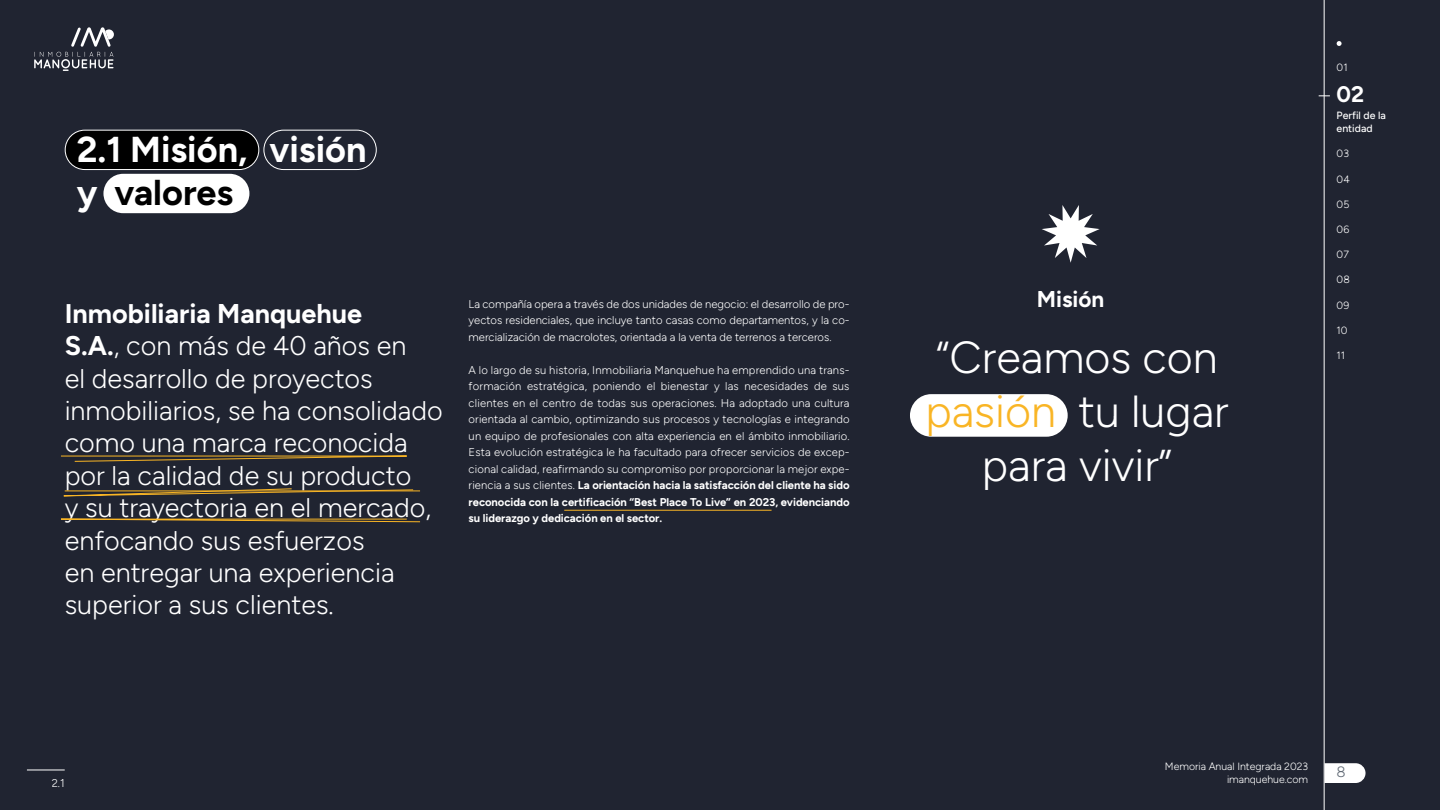
<style>
.page{position:relative;width:1440px;height:810px;background:#202431}
.page>*{position:absolute;margin:0;border:0;box-sizing:border-box;transform-origin:0 0}
.t1{font:300 44.92px/53.9px "Figtree";color:#fff;text-align:center}
.t2{font:700 36px/43.2px "Figtree";color:#fff}
.t3{font:300 27px/32.4px "Figtree";color:#fff}
.t4{font:700 22.5px "Figtree";color:#fff}
.t5{font:300 15px "Figtree";color:#616a75}
.t6{font:300 11.25px/16.5px "Figtree";letter-spacing:.005em;color:#fff;text-align:justify}
.t7{font:300 10.5px/12.6px "Figtree";color:#fff;text-align:right}
.t8{font:500 10.5px/12.8px "Figtree";color:#fff}
.s1{color:#000}
.s2{font-weight:700}
.s3{color:#f9b525}
</style>
<div class="page">
<hr style="left:564px;top:510px;width:208px;height:1px;background:#f9b525">
<svg style="left:1325px;top:763px;width:41px;height:20px"></svg>
<svg style="left:34px;top:27px;width:80px;height:44px;background:#494c57"></svg>
<hr style="left:1324px;top:0;width:1px;height:810px;background:#fff">
<svg style="left:1337px;top:41px;width:5px;height:5px"></svg>
<div style="left:103px;top:174px;width:146px;height:39px;background:#fff;border-radius:20px"></div>
<div style="left:65px;top:130px;width:194px;height:40px;background:#000;border-radius:20px"></div>
<div style="left:65px;top:130px;width:194px;height:40px;border:1px solid #fff;border-radius:20px"></div>
<div style="left:264px;top:130px;width:113px;height:40px;border:1px solid #fff;border-radius:20px"></div>
<div style="left:910px;top:394px;width:158px;height:43px;background:#fff;border-radius:21px"></div>
<svg style="left:1042px;top:205px;width:58px;height:58px"></svg>
<hr style="left:65px;top:491px;width:355px;height:1px;background:#f9b525">
<svg style="left:63px;top:488px;width:351px;height:9px;background:#57492d"></svg>
<svg style="left:60px;top:455px;width:348px;height:7px;background:#5a4b2d"></svg>
<svg style="left:60px;top:518px;width:361px;height:5px;background:#6f582c"></svg>
<hr style="left:27px;top:770px;width:38px;height:1px;background:#fff">
<h2 class="t2" style="left:77px;top:127px;width:291px">2.1 Misión, visión y <span class="s1">valores</span></h2>
<p class="t3" style="left:65px;top:297px;width:380px"><span class="s2">Inmobiliaria Manquehue<br>S.A.</span>, con más de 40 años en<br>el desarrollo de proyectos inmobiliarios, se ha consolidado como una marca reconocida por la calidad de su producto<br>y su trayectoria en el mercado, enfocando sus esfuerzos<br>en entregar una experiencia superior a sus clientes.</p>
<p class="t6" style="left:469px;top:296px;width:382px">La compañía opera a través de dos unidades de negocio: el desarrollo de pro&shy;yectos residenciales, que incluye tanto casas como departamentos, y la co&shy;mercialización de macrolotes, orientada a la venta de terrenos a terceros.</p>
<p class="t6" style="left:469px;top:362px;width:382px">A lo largo de su historia, Inmobiliaria Manquehue ha emprendido una trans&shy;formación estratégica, poniendo el bienestar y las necesidades de sus clientes en el centro de todas sus operaciones. Ha adoptado una cultura orientada al cambio, optimizando sus procesos y tecnologías e integrando un equipo de profesionales con alta experiencia en el ámbito inmobiliario.<br>Esta evolución estratégica le ha facultado para ofrecer servicios de excep&shy;cional calidad, reafirmando su compromiso por proporcionar la mejor expe&shy;riencia a sus clientes. <span class="s2">La orientación hacia la satisfacción del cliente ha sido reconocida con la certificación “Best Place To Live” en 2023, evidenciando su liderazgo y dedicación en el sector.</span></p>
<p class="t6" style="left:52px;top:774px;width:14px">2.1</p>
<h3 class="t4" style="left:1037px;top:286px;width:69px">Misión</h3>
<h1 class="t1" style="left:925px;top:331px;width:305px">“Creamos con <span class="s3">pasión</span> tu lugar para vivir”</h1>
<p class="t7" style="left:1337px;top:61px;width:13px">01</p>
<h3 class="t4" style="left:1337px;top:81px;width:29px">02</h3>
<p class="t8" style="left:1337px;top:109px;width:51px">Perfil de la entidad</p>
<p class="t7" style="left:1337px;top:147px;width:14px">03</p>
<p class="t7" style="left:1337px;top:173px;width:15px">04</p>
<p class="t7" style="left:1337px;top:198px;width:14px">05</p>
<p class="t7" style="left:1337px;top:223px;width:14px">06</p>
<p class="t7" style="left:1337px;top:248px;width:14px">07</p>
<p class="t7" style="left:1337px;top:273px;width:15px">08</p>
<p class="t7" style="left:1337px;top:299px;width:14px">09</p>
<p class="t7" style="left:1337px;top:324px;width:13px">10</p>
<p class="t7" style="left:1337px;top:349px;width:10px">11</p>
<p class="t7" style="left:1165px;top:760px;width:145px">Memoria Anual Integrada 2023 imanquehue.com</p>
<h3 class="t5" style="left:1337px;top:764px;width:11px">8</h3>
</div>
